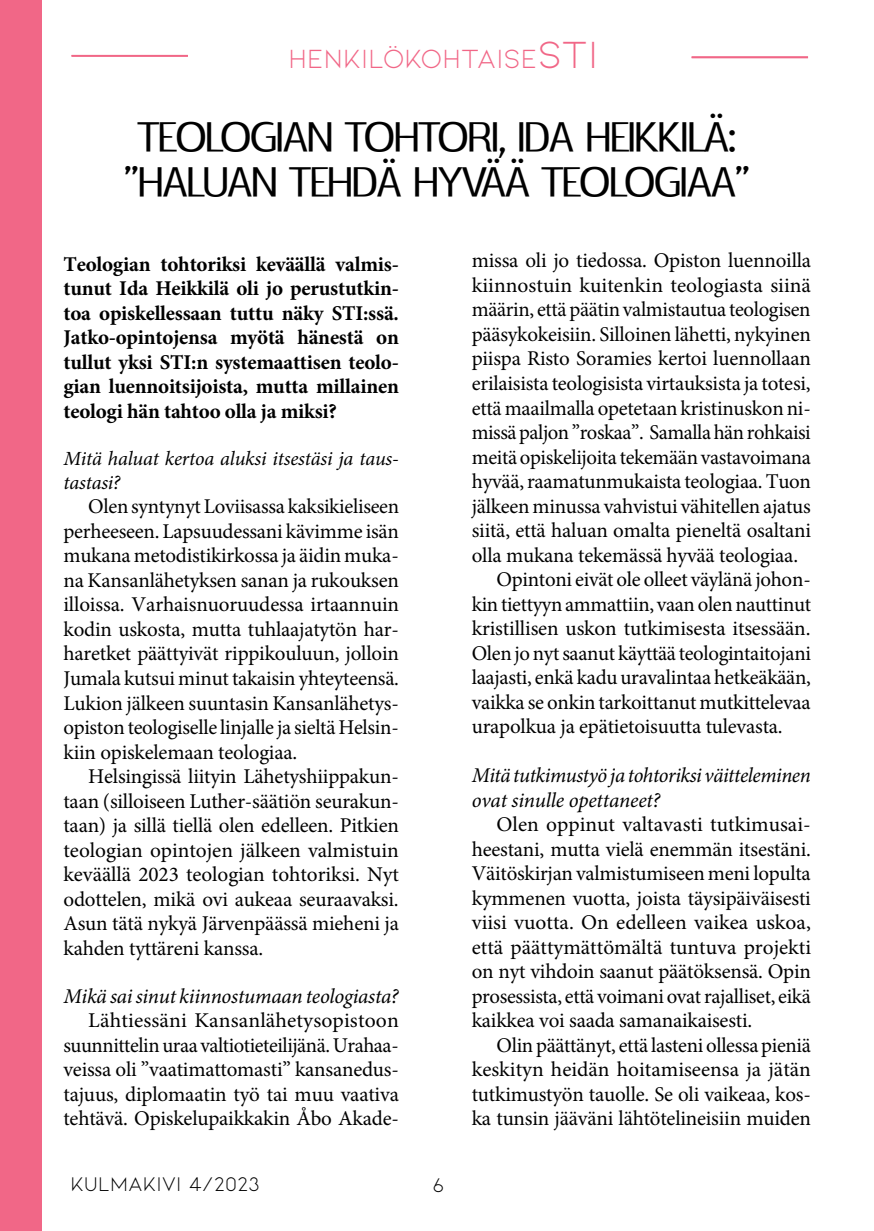
<style>
.page{position:relative;width:874px;height:1231px;background:#fff}
.page>*{position:absolute;margin:0;border:0;box-sizing:border-box;transform-origin:0 0}
.t1{font:42px/45.5px "Rabelo";letter-spacing:-.05em;color:#000;text-align:center}
.t2{font:28px "Kiona";color:#f16787}
.t3{font:21px/24.5px "Minion Pro";letter-spacing:-.01em;color:#000;text-align:justify}
.t4{font:700 21px/24.5px "Minion Pro";letter-spacing:-.01em;color:#000;text-align:justify}
.t5{font:italic 21px/24.5px "Minion Pro";letter-spacing:-.01em;color:#000}
.t6{font:21px "Kiona";color:#000}
.t7{font:italic 20.12px/23.6px "Minion Pro";letter-spacing:-.01em;color:#000}
.s1{font-size:40.25px}
</style>
<div class="page">
<div style="left:0;top:0;width:42px;height:1230px;background:#f16787"></div>
<hr style="left:691px;top:56px;width:116px;height:2px;background:#f16787">
<hr style="left:71px;top:55px;width:117px;height:2px;background:#f16787">
<h2 class="t2" style="left:288px;top:43px;width:311px">HENKILÖKOHTAISE<span class="s1">STI</span></h2>
<h1 class="t1" style="left:123px;top:114px;width:628px">TEOLOGIAN TOHTORI, IDA HEIKKILÄ: ”HALUAN TEHDÄ HYVÄÄ TEOLOGIAA”</h1>
<p class="t4" style="left:63px;top:251px;width:337px">Teologian tohtoriksi keväällä valmis&shy;tunut Ida Heikkilä oli jo perustutkin&shy;toa opiskellessaan tuttu näky STI:ssä.<br>Jatko-opintojensa myötä hänestä on tullut yksi STI:n systemaattisen teolo&shy;gian luennoitsijoista, mutta millainen teologi hän tahtoo olla ja miksi?</p>
<p class="t7" style="left:63px;top:447px;width:337px">Mitä haluat kertoa aluksi itsestäsi ja taus&shy;tastasi?</p>
<p class="t3" style="left:63px;top:494px;width:337px;text-indent:25px">Olen syntynyt Loviisassa kaksikieliseen perheeseen. Lapsuudessani kävimme isän mukana metodistikirkossa ja äidin muka&shy;na Kansanlähetyksen sanan ja rukouksen illoissa. Varhaisnuoruudessa irtaannuin kodin uskosta, mutta tuhlaajatytön har&shy;haretket päättyivät rippikouluun, jolloin Jumala kutsui minut takaisin yhteyteensä.<br>Lukion jälkeen suuntasin Kansanlähetys&shy;opiston teologiselle linjalle ja sieltä Helsin&shy;kiin opiskelemaan teologiaa.</p>
<p class="t3" style="left:63px;top:764px;width:337px;text-indent:25px">Helsingissä liityin Lähetyshiippakun&shy;taan (silloiseen Luther-säätiön seurakun&shy;taan) ja sillä tiellä olen edelleen. Pitkien teologian opintojen jälkeen valmistuin keväällä 2023 teologian tohtoriksi. Nyt odottelen, mikä ovi aukeaa seuraavaksi.<br>Asun tätä nykyä Järvenpäässä mieheni ja kahden tyttäreni kanssa.</p>
<p class="t5" style="left:63px;top:983px;width:336px">Mikä sai sinut kiinnostumaan teologiasta?</p>
<p class="t3" style="left:63px;top:1008px;width:337px;text-indent:25px">Lähtiessäni Kansanlähetysopistoon suunnittelin uraa valtiotieteilijänä. Urahaa&shy;veissa oli ”vaatimattomasti” kansanedus&shy;tajuus, diplomaatin työ tai muu vaativa tehtävä. Opiskelupaikkakin Åbo Akade-</p>
<p class="t6" style="left:71px;top:1171px;width:191px">KULMAKIVI 4/2023</p>
<p class="t6" style="left:432px;top:1173px;width:13px">6</p>
<p class="t3" style="left:471px;top:248px;width:341px">missa oli jo tiedossa. Opiston luennoilla</p>
<p class="t3" style="left:471px;top:273px;width:340px">kiinnostuin kuitenkin teologiasta siinä</p>
<p class="t3" style="left:471px;top:297px;width:340px">määrin, että päätin valmistautua teologisen</p>
<p class="t3" style="left:471px;top:322px;width:340px">pääsykokeisiin. Silloinen lähetti, nykyinen</p>
<p class="t3" style="left:471px;top:346px;width:340px">piispa Risto Soramies kertoi luennollaan</p>
<p class="t3" style="left:471px;top:371px;width:340px">erilaisista teologisista virtauksista ja totesi,</p>
<p class="t3" style="left:471px;top:395px;width:340px">että maailmalla opetetaan kristinuskon ni-</p>
<p class="t3" style="left:471px;top:420px;width:340px">missä paljon ”roskaa”. Samalla hän rohkaisi</p>
<p class="t3" style="left:471px;top:444px;width:340px">meitä opiskelijoita tekemään vastavoimana</p>
<p class="t3" style="left:471px;top:469px;width:340px">hyvää, raamatunmukaista teologiaa. Tuon</p>
<p class="t3" style="left:471px;top:493px;width:340px">jälkeen minussa vahvistui vähitellen ajatus</p>
<p class="t3" style="left:471px;top:518px;width:340px">siitä, että haluan omalta pieneltä osaltani</p>
<p class="t3" style="left:471px;top:542px;width:328px">olla mukana tekemässä hyvää teologiaa.</p>
<p class="t3" style="left:496px;top:567px;width:316px">Opintoni eivät ole olleet väylänä johon-</p>
<p class="t3" style="left:471px;top:591px;width:341px">kin tiettyyn ammattiin, vaan olen nauttinut</p>
<p class="t3" style="left:471px;top:616px;width:340px">kristillisen uskon tutkimisesta itsessään.</p>
<p class="t3" style="left:471px;top:640px;width:340px">Olen jo nyt saanut käyttää teologintaitojani</p>
<p class="t3" style="left:471px;top:665px;width:340px">laajasti, enkä kadu uravalintaa hetkeäkään,</p>
<p class="t3" style="left:471px;top:689px;width:340px">vaikka se onkin tarkoittanut mutkittelevaa</p>
<p class="t3" style="left:471px;top:714px;width:312px">urapolkua ja epätietoisuutta tulevasta.</p>
<p class="t5" style="left:471px;top:763px;width:340px">Mitä tutkimustyö ja tohtoriksi väitteleminen ovat sinulle opettaneet?</p>
<p class="t3" style="left:471px;top:812px;width:341px;text-indent:25px">Olen oppinut valtavasti tutkimusai&shy;heestani, mutta vielä enemmän itsestäni.<br>Väitöskirjan valmistumiseen meni lopulta kymmenen vuotta, joista täysipäiväisesti viisi vuotta. On edelleen vaikea uskoa, että päättymättömältä tuntuva projekti on nyt vihdoin saanut päätöksensä. Opin prosessista, että voimani ovat rajalliset, eikä kaikkea voi saada samanaikaisesti.</p>
<p class="t3" style="left:471px;top:1032px;width:340px;text-indent:25px">Olin päättänyt, että lasteni ollessa pieniä keskityn heidän hoitamiseensa ja jätän tutkimustyön tauolle. Se oli vaikeaa, kos&shy;ka tunsin jääväni lähtötelineisiin muiden</p>
</div>
